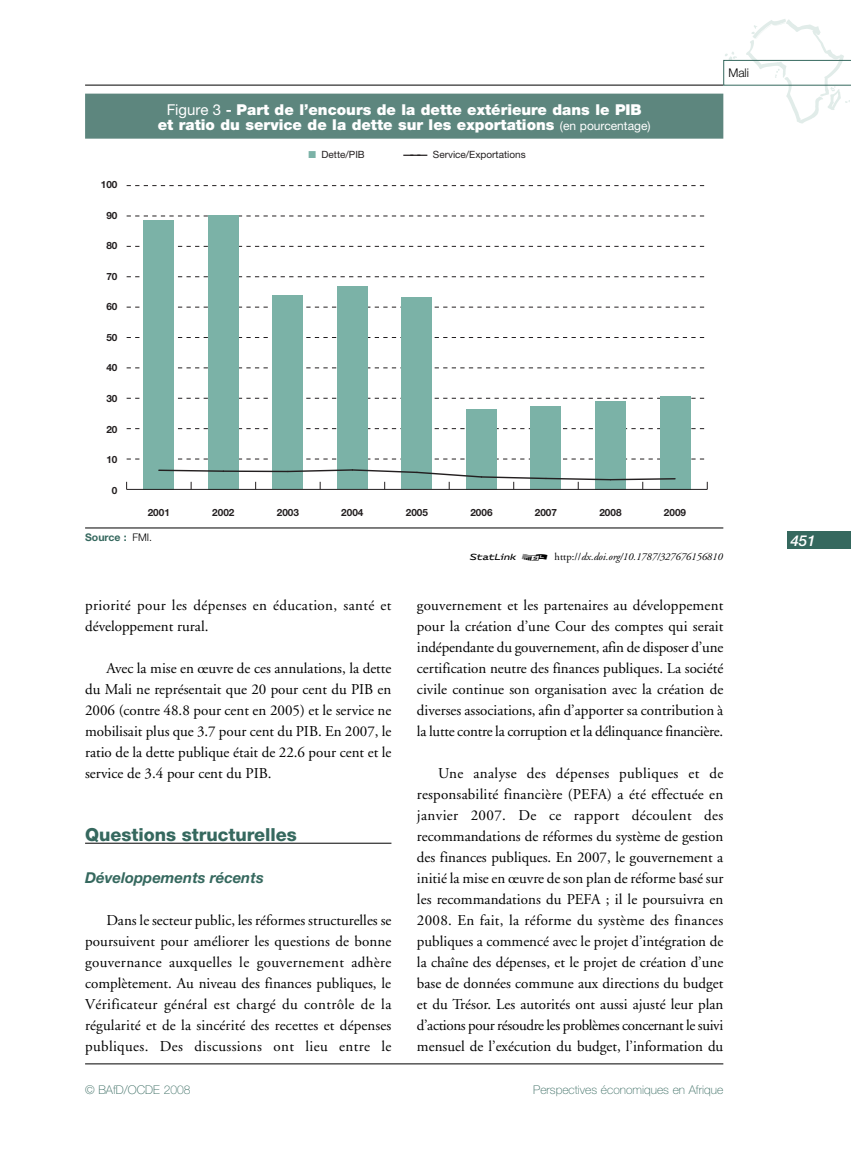
<style>
.page{position:relative;width:851px;height:1149px;background:#fff}
.page>*{position:absolute;margin:0;border:0;box-sizing:border-box;transform-origin:0 0}
.t1{font:800 18px "Helvetica Neue";color:#35685e}
.t2{font:15px/21px "Adobe Garamond";color:#000;text-align:justify}
.t3{font:900 15px/15.6px "Helvetica Neue";color:#fff;text-align:center}
.t4{font:15px/21px "Adobe Garamond";letter-spacing:.025em;color:#000}
.t5{font:italic 700 15px "Helvetica Neue";color:#35685e}
.t6{font:italic 500 15px "Helvetica Neue";color:#fff}
.t7{font:100 12px "Helvetica Neue";color:#35685e}
.t8{font:300 12px "Helvetica Neue";color:#000}
.t9{font:italic 10.5px "Adobe Garamond";color:#000}
.t10{font:700 10.5px "Helvetica Neue";color:#35685e}
.t11{font:700 10.05px "Helvetica Neue";color:#231f20}
.t12{font:10.05px "Helvetica Neue";color:#231f20}
.s1{font-weight:400}
.s2{font-weight:700}
.s3{font-weight:400;font-size:12px}
.s4{color:#7bb2a7}
.s5{font-weight:300;color:#000}
.s6{font-family:"Stat Link";font-style:normal}
.s7{font-style:normal}
</style>
<div class="page">
<hr style="left:85px;top:1063px;width:638px;height:1px;background:#000">
<hr style="left:85px;top:85px;width:638px;height:1px;background:#000">
<div style="left:787px;top:531px;width:63px;height:18px;background:#35685e"></div>
<svg style="left:723px;top:19px;width:127px;height:104px"></svg>
<hr style="left:85px;top:842px;width:306px;height:1px;background:#000">
<svg style="left:127px;top:458px;width:578px;height:1px"></svg>
<svg style="left:127px;top:428px;width:578px;height:1px"></svg>
<svg style="left:127px;top:398px;width:578px;height:1px"></svg>
<svg style="left:127px;top:367px;width:578px;height:1px"></svg>
<svg style="left:127px;top:337px;width:578px;height:1px"></svg>
<svg style="left:127px;top:307px;width:578px;height:1px"></svg>
<svg style="left:127px;top:276px;width:578px;height:1px"></svg>
<svg style="left:127px;top:246px;width:578px;height:1px"></svg>
<svg style="left:127px;top:216px;width:578px;height:1px"></svg>
<svg style="left:127px;top:185px;width:578px;height:1px"></svg>
<div style="left:143px;top:220px;width:31px;height:269px;background:#7bb2a7"></div>
<div style="left:208px;top:215px;width:31px;height:274px;background:#7bb2a7"></div>
<div style="left:272px;top:295px;width:31px;height:194px;background:#7bb2a7"></div>
<div style="left:337px;top:286px;width:31px;height:203px;background:#7bb2a7"></div>
<div style="left:401px;top:297px;width:31px;height:192px;background:#7bb2a7"></div>
<div style="left:466px;top:409px;width:31px;height:80px;background:#7bb2a7"></div>
<div style="left:530px;top:406px;width:31px;height:83px;background:#7bb2a7"></div>
<div style="left:595px;top:400px;width:31px;height:89px;background:#7bb2a7"></div>
<div style="left:659px;top:396px;width:31px;height:93px;background:#7bb2a7"></div>
<hr style="left:127px;top:489px;width:580px;height:1px;background:#231f20">
<svg style="left:158px;top:469px;width:65px;height:3px"></svg>
<hr style="left:223px;top:470px;width:65px;height:2px;background:#231f20">
<svg style="left:286px;top:468px;width:390px;height:21px"></svg>
<div style="left:85px;top:94px;width:638px;height:45px;background:#5d867e"></div>
<hr style="left:85px;top:527px;width:638px;height:1px;background:#000">
<p class="t3" style="left:158px;top:103px;width:494px"><span class="s1">Figure 3</span> <span class="s2">-</span> Part de l’encours de la dette extérieure dans le PIB et ratio du service de la dette sur les exportations <span class="s3">(en pourcentage)</span></p>
<p class="t11" style="left:101px;top:181px;width:18px">100</p>
<p class="t11" style="left:106px;top:212px;width:13px">90</p>
<p class="t11" style="left:106px;top:242px;width:13px">80</p>
<p class="t11" style="left:106px;top:273px;width:13px">70</p>
<p class="t11" style="left:106px;top:303px;width:13px">60</p>
<p class="t11" style="left:106px;top:334px;width:13px">50</p>
<p class="t11" style="left:106px;top:364px;width:13px">40</p>
<p class="t11" style="left:106px;top:394px;width:13px">30</p>
<p class="t11" style="left:106px;top:425px;width:13px">20</p>
<p class="t11" style="left:106px;top:455px;width:13px">10</p>
<p class="t11" style="left:112px;top:486px;width:7px">0</p>
<p class="t12" style="left:308px;top:151px;width:58px"><span class="s4">■</span> Dette/PIB</p>
<p class="t12" style="left:403px;top:151px;width:123px"><span class="s2">———</span> Service/Exportations</p>
<p class="t11" style="left:148px;top:508px;width:24px">2001</p>
<p class="t11" style="left:212px;top:508px;width:24px">2002</p>
<p class="t11" style="left:277px;top:508px;width:24px">2003</p>
<p class="t11" style="left:341px;top:508px;width:24px">2004</p>
<p class="t11" style="left:406px;top:508px;width:24px">2005</p>
<p class="t11" style="left:470px;top:508px;width:24px">2006</p>
<p class="t11" style="left:535px;top:508px;width:24px">2007</p>
<p class="t11" style="left:599px;top:508px;width:24px">2008</p>
<p class="t11" style="left:663px;top:508px;width:24px">2009</p>
<p class="t10" style="left:85px;top:533px;width:68px">Source : <span class="s5">FMI.</span></p>
<p class="t8" style="left:728px;top:69px;width:22px">Mali</p>
<p class="t4" style="left:85px;top:595px;width:308px">priorité pour les dépenses en éducation, santé et développement rural.</p>
<p class="t2" style="left:85px;top:658px;width:308px;text-indent:21px">Avec la mise en œuvre de ces annulations, la dette du Mali ne représentait que 20 pour cent du PIB en 2006 (contre 48.8 pour cent en 2005) et le service ne mobilisait plus que 3.7 pour cent du PIB. En 2007, le ratio de la dette publique était de 22.6 pour cent et le service de 3.4 pour cent du PIB.</p>
<p class="t1" style="left:85px;top:827px;width:213px">Questions structurelles</p>
<p class="t5" style="left:85px;top:871px;width:180px">Développements récents</p>
<p class="t2" style="left:85px;top:910px;width:308px;text-indent:21px">Dans le secteur public, les réformes structurelles se poursuivent pour améliorer les questions de bonne gouvernance auxquelles le gouvernement adhère complètement. Au niveau des finances publiques, le Vérificateur général est chargé du contrôle de la régularité et de la sincérité des recettes et dépenses publiques. Des discussions ont lieu entre le</p>
<p class="t9" style="left:469px;top:552px;width:255px"><span class="s6">1 2</span> <span class="s7">http://</span>dx.doi.org/10.1787/327676156810</p>
<p class="t2" style="left:417px;top:595px;width:308px">gouvernement et les partenaires au développement pour la création d’une Cour des comptes qui serait indépendante du gouvernement, afin de disposer d’une certification neutre des finances publiques. La société civile continue son organisation avec la création de diverses associations, afin d’apporter sa contribution à la lutte contre la corruption et la délinquance financière.</p>
<p class="t2" style="left:417px;top:763px;width:308px;text-indent:21px">Une analyse des dépenses publiques et de responsabilité financière (PEFA) a été effectuée en janvier 2007. De ce rapport découlent des recommandations de réformes du système de gestion des finances publiques. En 2007, le gouvernement a initié la mise en œuvre de son plan de réforme basé sur les recommandations du PEFA ; il le poursuivra en 2008. En fait, la réforme du système des finances publiques a commencé avec le projet d’intégration de la chaîne des dépenses, et le projet de création d’une base de données commune aux directions du budget et du Trésor. Les autorités ont aussi ajusté leur plan d’actions pour résoudre les problèmes concernant le suivi mensuel de l’exécution du budget, l’information du</p>
<p class="t7" style="left:85px;top:1084px;width:107px">© BAfD/OCDE 2008</p>
<p class="t7" style="left:533px;top:1084px;width:191px">Perspectives économiques en Afrique</p>
<p class="t6" style="left:790px;top:535px;width:27px">451</p>
</div>
